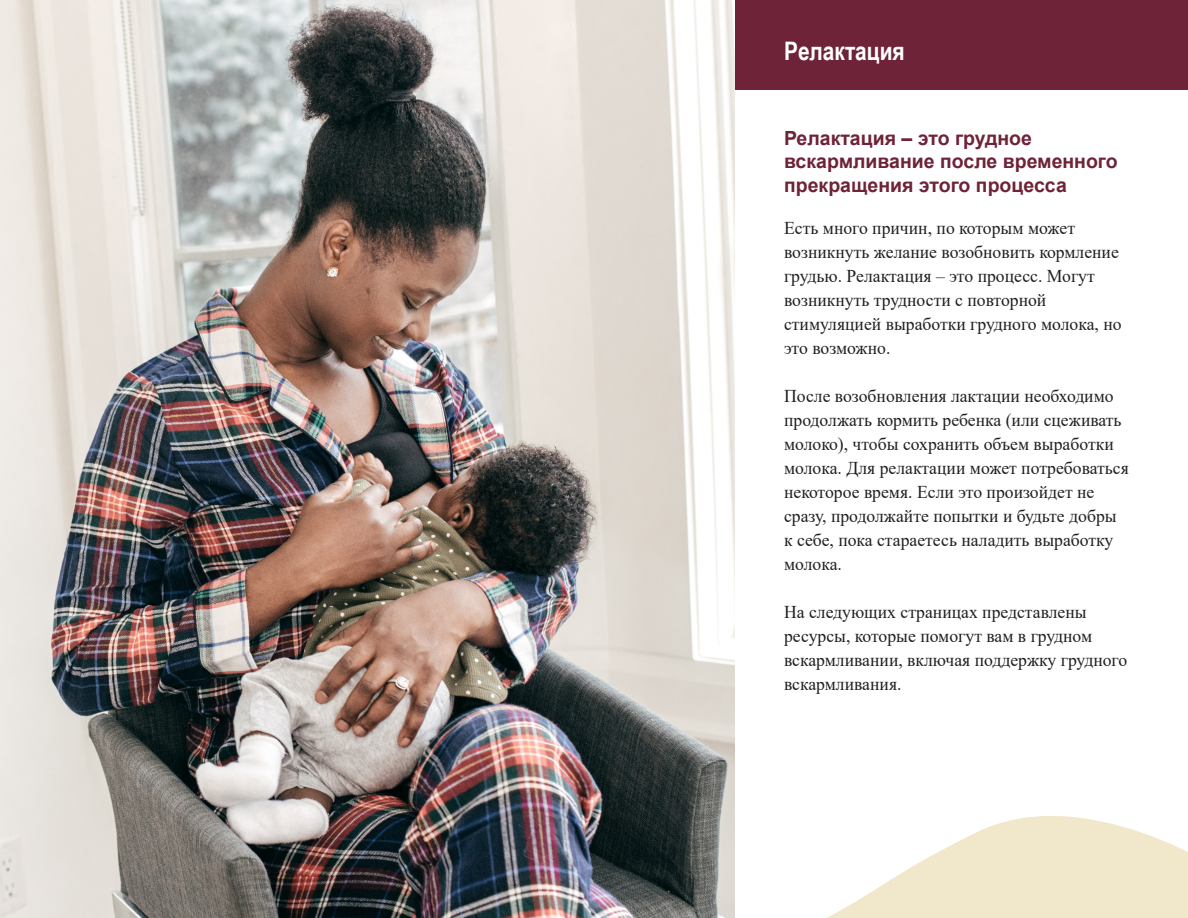
<style>
.page{position:relative;width:1188px;height:918px;background:#fff}
.page>*{position:absolute;margin:0;border:0;box-sizing:border-box;transform-origin:0 0}
.t1{font:700 25.5px "Arial Narrow";color:#fff}
.t2{font:700 19.5px/23.4px "Arial";color:#6e2338}
.t3{font:18px/24px "Times New Roman";color:#231f20}
</style>
<div class="page">
<div style="left:734px;top:0;width:454px;height:90px;background:#6e2338"></div>
<img style="left:0;top:0;width:734px;height:918px">
<img style="left:457px;top:781px;width:731px;height:137px">
<p class="t1" style="left:784px;top:31px;width:122px">Релактация</p>
<p class="t2" style="left:784px;top:127px;width:335px">Релактация – это грудное вскармливание после временного прекращения этого процесса</p>
<p class="t3" style="left:784px;top:215px;width:339px">Есть много причин, по которым может возникнуть желание возобновить кормление грудью. Релактация – это процесс. Могут возникнуть трудности с повторной стимуляцией выработки грудного молока, но это возможно.</p>
<p class="t3" style="left:784px;top:383px;width:346px">После возобновления лактации необходимо продолжать кормить ребенка (или сцеживать молоко), чтобы сохранить объем выработки молока. Для релактации может потребоваться некоторое время. Если это произойдет не сразу, продолжайте попытки и будьте добры к себе, пока стараетесь наладить выработку молока.</p>
<p class="t3" style="left:784px;top:599px;width:345px">На следующих страницах представлены ресурсы, которые помогут вам в грудном вскармливании, включая поддержку грудного вскармливания.</p>
</div>
